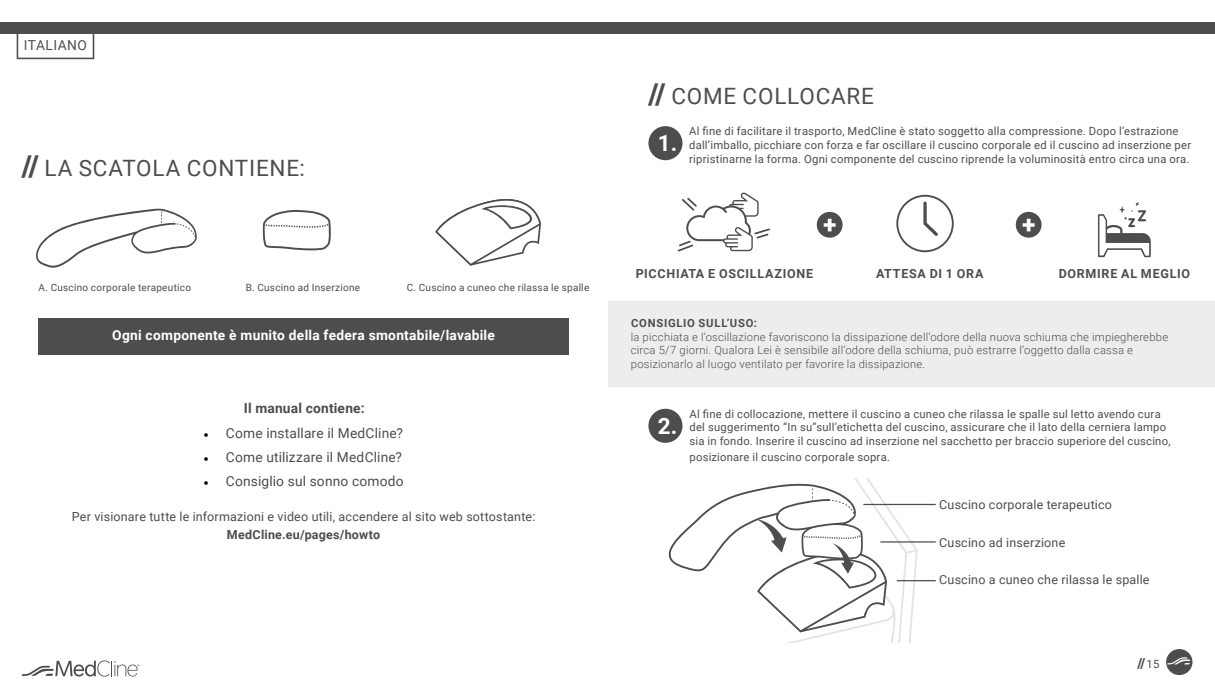
<style>
.page{position:relative;width:1215px;height:698px;background:#fff}
.page>*{position:absolute;margin:0;border:0;box-sizing:border-box;transform-origin:0 0}
.t1{font:22.5px "Roboto";letter-spacing:.035em;color:#4d4d4f}
.t2{font:700 22.5px "Roboto";color:#fff}
.t3{font:13.75px "Roboto";letter-spacing:.015em;color:#4d4d4f}
.t4{font:700 13.75px "Roboto";letter-spacing:.02em;color:#fff}
.t5{font:700 13.75px "Roboto";letter-spacing:.015em;color:#4d4d4f}
.t6{font:13.75px "Roboto";letter-spacing:.035em;color:#4d4d4f}
.t7{font:900 13.75px "Roboto";color:#4d4d4f}
.t8{font:12.5px "Roboto";letter-spacing:.015em;color:#4d4d4f}
.t9{font:700 12.5px "Roboto";letter-spacing:.055em;color:#4d4d4f}
.t10{font:700 12.5px "Roboto";letter-spacing:.02em;color:#4d4d4f}
.t11{font:11.25px/13.8px "Roboto";letter-spacing:.02em;color:#4d4d4f}
.t12{font:300 11.25px/13.8px "Roboto";letter-spacing:.02em;color:#4d4d4f}
.t13{font:700 11.25px "Roboto";letter-spacing:.065em;color:#4d4d4f}
.t14{font:10px "Roboto";letter-spacing:.025em;color:#4d4d4f}
.t15{font:6px "Roboto Condensed";color:#4d4d4f}
.s1{font-weight:900;font-size:28.75px}
.s2{font-family:"Minion Pro";color:#000}
.s3{font-weight:400;font-size:11.25px}
</style>
<div class="page">
<div style="left:1167px;top:649px;width:25px;height:25px;background:#4d4d4f;border-radius:50%"></div>
<div style="left:1166px;top:649px;width:26px;height:26px;border:1px solid #4d4d4f;border-radius:50%"></div>
<svg style="left:1167px;top:657px;width:23px;height:7px"></svg>
<svg style="left:22px;top:660px;width:116px;height:16px"></svg>
<div style="left:0;top:22px;width:1215px;height:12px;background:#4d4d4f"></div>
<div style="left:39px;top:318px;width:530px;height:36px;background:#4d4d4f"></div>
<svg style="left:262px;top:210px;width:69px;height:40px"></svg>
<svg style="left:36px;top:209px;width:161px;height:59px"></svg>
<svg style="left:435px;top:199px;width:106px;height:67px"></svg>
<div style="left:608px;top:301px;width:607px;height:86px;background:#ededed"></div>
<svg style="left:668px;top:479px;width:250px;height:164px"></svg>
<hr style="left:880px;top:541px;width:56px;height:1px;background:#4d4d4f">
<div style="left:648px;top:126px;width:34px;height:34px;background:#4d4d4f;border-radius:50%"></div>
<div style="left:648px;top:408px;width:34px;height:35px;background:#4d4d4f;border-radius:50%"></div>
<hr style="left:897px;top:580px;width:39px;height:1px;background:#4d4d4f">
<hr style="left:863px;top:503px;width:73px;height:2px;background:#4d4d4f">
<svg style="left:678px;top:192px;width:92px;height:59px"></svg>
<svg style="left:896px;top:195px;width:58px;height:57px"></svg>
<svg style="left:1098px;top:202px;width:53px;height:55px"></svg>
<div style="left:817px;top:212px;width:26px;height:25px;background:#4d4d4f;border-radius:50%"></div>
<svg style="left:824px;top:219px;width:12px;height:12px"></svg>
<div style="left:1016px;top:212px;width:26px;height:25px;background:#4d4d4f;border-radius:50%"></div>
<svg style="left:1023px;top:219px;width:12px;height:12px"></svg>
<div style="left:17px;top:32px;width:77px;height:27px;border:2px solid #4d4d4f"></div>
<p class="t6" style="left:24px;top:36px;width:65px">ITALIANO</p>
<h1 class="t1" style="left:22px;top:152px;width:285px"><span class="s1">//</span> LA SCATOLA CONTIENE:</h1>
<p class="t14" style="left:38px;top:280px;width:154px">A. Cuscino corporale terapeutico</p>
<p class="t14" style="left:246px;top:280px;width:116px">B. Cuscino ad Inserzione</p>
<p class="t14" style="left:407px;top:280px;width:184px">C. Cuscino a cuneo che rilassa le spalle</p>
<p class="t4" style="left:112px;top:325px;width:384px">Ogni componente è munito della federa smontabile/lavabile</p>
<p class="t5" style="left:244px;top:398px;width:122px">Il manual contiene:</p>
<p class="t3" style="left:203px;top:423px;width:201px"><span class="s2">•</span> Come installare il MedCline?</p>
<p class="t3" style="left:203px;top:447px;width:200px"><span class="s2">•</span> Come utilizzare il MedCline?</p>
<p class="t3" style="left:203px;top:472px;width:202px"><span class="s2">•</span> Consiglio sul sonno comodo</p>
<p class="t8" style="left:72px;top:508px;width:465px">Per visionare tutte le informazioni e video utili, accendere al sito web sottostante:</p>
<p class="t10" style="left:227px;top:525px;width:155px">MedCline.eu/pages/howto</p>
<h1 class="t1" style="left:649px;top:80px;width:227px"><span class="s1">//</span> COME COLLOCARE</h1>
<h1 class="t2" style="left:658px;top:127px;width:21px">1.</h1>
<p class="t11" style="left:689px;top:124px;width:504px">Al fine di facilitare il trasporto, MedCline è stato soggetto alla compressione. Dopo l’estrazione dall’imballo, picchiare con forza e far oscillare il cuscino corporale ed il cuscino ad inserzione per ripristinarne la forma. Ogni componente del cuscino riprende la voluminosità entro circa una ora.</p>
<p class="t9" style="left:636px;top:264px;width:179px">PICCHIATA E OSCILLAZIONE</p>
<p class="t9" style="left:876px;top:264px;width:109px">ATTESA DI 1 ORA</p>
<p class="t9" style="left:1059px;top:264px;width:133px">DORMIRE AL MEGLIO</p>
<p class="t13" style="left:631px;top:315px;width:127px">CONSIGLIO SULL’USO:</p>
<p class="t12" style="left:631px;top:329px;width:539px">la picchiata e l’oscillazione favoriscono la dissipazione dell’odore della nuova schiuma che impiegherebbe circa 5/7 giorni. Qualora Lei è sensibile all’odore della schiuma, può estrarre l’oggetto dalla cassa e posizionarlo al luogo ventilato per favorire la dissipazione.</p>
<h1 class="t2" style="left:658px;top:409px;width:21px">2.</h1>
<p class="t11" style="left:689px;top:406px;width:483px">Al fine di collocazione, mettere il cuscino a cuneo che rilassa le spalle sul letto avendo cura del suggerimento “In su”sull’etichetta del cuscino, assicurare che il lato della cerniera lampo sia in fondo. Inserire il cuscino ad inserzione nel sacchetto per braccio superiore del cuscino,</p>
<p class="t11" style="left:689px;top:450px;width:202px">posizionare il cuscino corporale sopra.</p>
<p class="t8" style="left:939px;top:495px;width:174px">Cuscino corporale terapeutico</p>
<p class="t8" style="left:939px;top:533px;width:128px">Cuscino ad inserzione</p>
<p class="t8" style="left:939px;top:570px;width:212px">Cuscino a cuneo che rilassa le spalle</p>
<p class="t15" style="left:137px;top:662px;width:5px">™</p>
<p class="t7" style="left:1137px;top:653px;width:24px">//<span class="s3">15</span></p>
</div>
